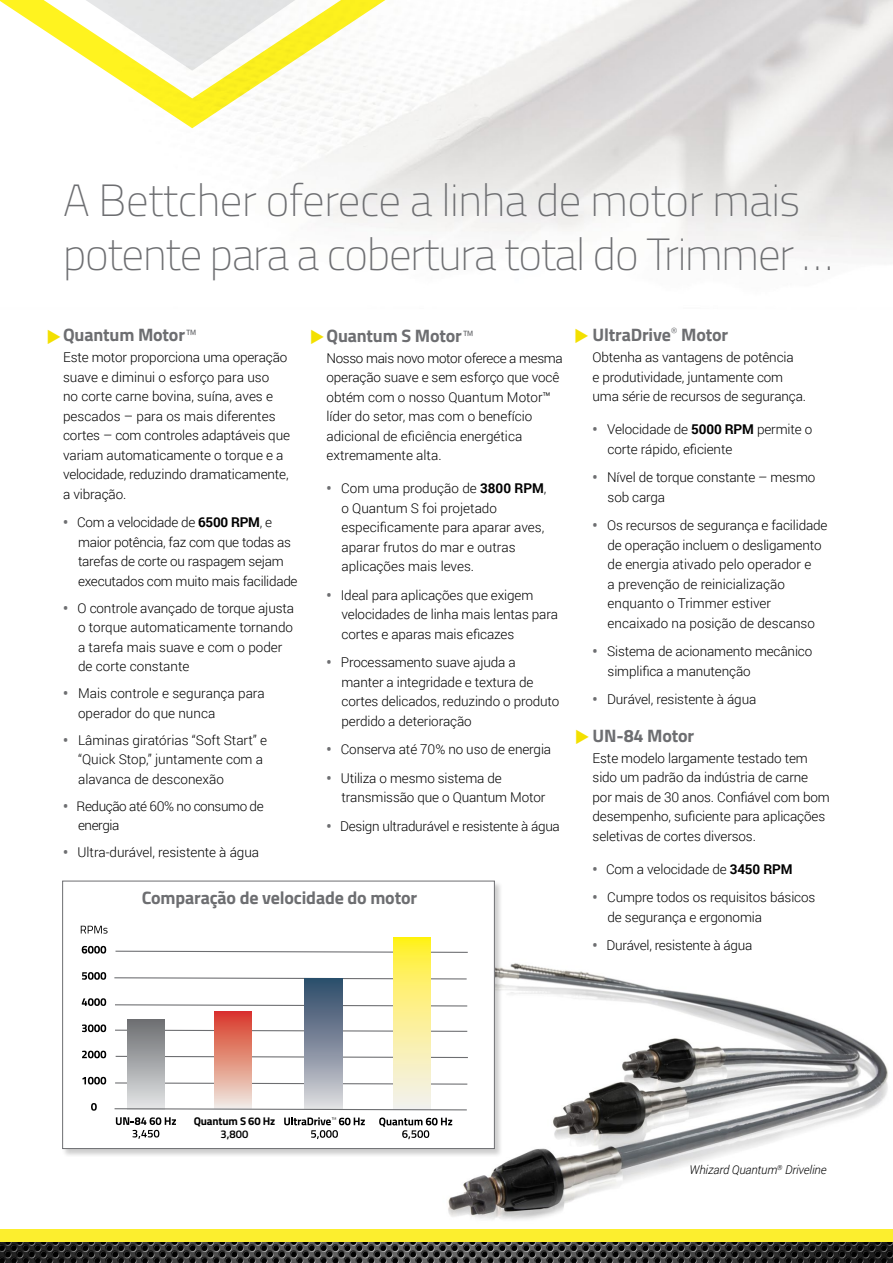
<style>
.page{position:relative;width:893px;height:1263px;background:#fff}
.page>*{position:absolute;margin:0;border:0;box-sizing:border-box;transform-origin:0 0}
.t1{font:100 45px/54px "Titillium";letter-spacing:-.025em;color:#6d6e71}
.t2{font:700 18px "Titillium";letter-spacing:-.01em;color:#6d6e71}
.t3{font:300 13.5px/19.5px "Roboto";letter-spacing:-.01em;color:#000}
.t4{font:300 13.5px/19.5px "Roboto";letter-spacing:-.03em;color:#000}
.t5{font:italic 300 12px "Roboto";letter-spacing:-.01em;color:#000}
.t6{font:700 11.25px "Titillium";letter-spacing:-.015em;color:#000}
.t7{font:600 11.25px "Titillium";color:#000}
.s1{color:#f3e000}
.s2{font-weight:300}
.s3{font-weight:900;color:#6d6e71}
.s4{font-weight:700}
</style>
<div class="page">
<img style="left:448px;top:963px;width:440px;height:257px">
<img style="left:0;top:1241px;width:893px;height:22px">
<div style="left:0;top:1229px;width:893px;height:12px;background:#fcee2e"></div>
<svg style="left:0;top:0;width:406px;height:128px"></svg>
<div style="left:62px;top:880px;width:442px;height:277px;background:#000;opacity:.2"></div>
<div style="left:63px;top:881px;width:431px;height:267px;background:#fff"></div>
<svg style="left:114px;top:950px;width:354px;height:135px"></svg>
<div style="left:127px;top:1020px;width:37px;height:89px;background:linear-gradient(to bottom,#6d6e71,#e3e5e7)"></div>
<svg style="left:116px;top:1117px;width:60px;height:22px"></svg>
<div style="left:305px;top:978px;width:37px;height:131px;background:linear-gradient(to bottom,#284564,#dcd7db)"></div>
<svg style="left:284px;top:1117px;width:81px;height:22px"></svg>
<svg style="left:81px;top:926px;width:27px;height:7px"></svg>
<svg style="left:82px;top:946px;width:24px;height:7px"></svg>
<svg style="left:82px;top:972px;width:24px;height:8px"></svg>
<svg style="left:82px;top:998px;width:24px;height:8px"></svg>
<svg style="left:82px;top:1024px;width:24px;height:8px"></svg>
<svg style="left:82px;top:1051px;width:24px;height:7px"></svg>
<svg style="left:82px;top:1077px;width:24px;height:7px"></svg>
<svg style="left:91px;top:1103px;width:6px;height:8px"></svg>
<div style="left:215px;top:1011px;width:37px;height:98px;background:linear-gradient(to bottom,#d83623,#efebde)"></div>
<svg style="left:394px;top:937px;width:37px;height:171px"></svg>
<svg style="left:379px;top:1117px;width:73px;height:22px"></svg>
<svg style="left:114px;top:1108px;width:353px;height:3px"></svg>
<div style="left:62px;top:881px;width:433px;height:268px;border:1px solid #6d6e71"></div>
<h1 class="t1" style="left:63px;top:171px;width:772px">A Bettcher oferece a linha de motor mais potente para a cobertura total do Trimmer …</h1>
<h2 class="t2" style="left:46px;top:321px;width:152px"><span class="s1">◆</span>Quantum Motor<span class="s2">™</span></h2>
<p class="t3" style="left:63px;top:347px;width:228px">Este motor proporciona uma operação suave e diminui o esforço para uso<br>no corte carne bovina, suína, aves e pescados – para os mais diferentes cortes – com controles adaptáveis que variam automaticamente o torque e a velocidade, reduzindo dramaticamente, a vibração.</p>
<p class="t3" style="left:78px;top:512px;width:221px;text-indent:-15px"><span class="s3">•</span> Com a velocidade de <span class="s4">6500 RPM</span>, e maior potência, faz com que todas as tarefas de corte ou raspagem sejam executados com muito mais facilidade</p>
<p class="t3" style="left:78px;top:598px;width:217px;text-indent:-15px"><span class="s3">•</span> O controle avançado de torque ajusta o torque automaticamente tornando a tarefa mais suave e com o poder de corte constante</p>
<p class="t3" style="left:78px;top:683px;width:188px;text-indent:-15px"><span class="s3">•</span> Mais controle e segurança para operador do que nunca</p>
<p class="t3" style="left:78px;top:730px;width:191px;text-indent:-15px"><span class="s3">•</span> Lâminas giratórias “Soft Start” e “Quick Stop,” juntamente com a alavanca de desconexão</p>
<p class="t4" style="left:78px;top:796px;width:187px;text-indent:-15px"><span class="s3">•</span> Redução até 60% no consumo de energia</p>
<p class="t3" style="left:63px;top:842px;width:197px"><span class="s3">•</span> Ultra-durável, resistente à água</p>
<h2 class="t2" style="left:310px;top:322px;width:166px"><span class="s1">◆</span>Quantum S Motor<span class="s2">™</span></h2>
<p class="t3" style="left:326px;top:348px;width:238px">Nosso mais novo motor oferece a mesma operação suave e sem esforço que você obtém com o nosso Quantum Motor™ líder do setor, mas com o benefício adicional de eficiência energética extremamente alta.</p>
<p class="t3" style="left:341px;top:478px;width:207px;text-indent:-15px"><span class="s3">•</span> Com uma produção de <span class="s4">3800 RPM</span>, o Quantum S foi projetado especificamente para aparar aves, aparar frutos do mar e outras aplicações mais leves.</p>
<p class="t3" style="left:341px;top:585px;width:218px;text-indent:-15px"><span class="s3">•</span> Ideal para aplicações que exigem velocidades de linha mais lentas para cortes e aparas mais eficazes</p>
<p class="t3" style="left:341px;top:652px;width:219px;text-indent:-15px"><span class="s3">•</span> Processamento suave ajuda a manter a integridade e textura de cortes delicados, reduzindo o produto perdido a deterioração</p>
<p class="t3" style="left:326px;top:739px;width:226px"><span class="s3">•</span> Conserva até 70% no uso de energia</p>
<p class="t3" style="left:341px;top:768px;width:205px;text-indent:-15px"><span class="s3">•</span> Utiliza o mesmo sistema de transmissão que o Quantum Motor</p>
<p class="t3" style="left:326px;top:816px;width:235px"><span class="s3">•</span> Design ultradurável e resistente à água</p>
<h2 class="t2" style="left:142px;top:884px;width:277px">Comparação de velocidade do motor</h2>
<h2 class="t2" style="left:574px;top:321px;width:156px"><span class="s1">◆</span> UltraDrive<sup>®</sup> Motor</h2>
<p class="t3" style="left:593px;top:347px;width:215px">Obtenha as vantagens de potência<br>e produtividade, juntamente com uma série de recursos de segurança.</p>
<p class="t3" style="left:608px;top:419px;width:206px;text-indent:-15px"><span class="s3">•</span> Velocidade de <span class="s4">5000 RPM</span> permite o corte rápido, eficiente</p>
<p class="t3" style="left:608px;top:467px;width:209px;text-indent:-15px"><span class="s3">•</span> Nível de torque constante – mesmo sob carga</p>
<p class="t3" style="left:608px;top:515px;width:221px;text-indent:-15px"><span class="s3">•</span> Os recursos de segurança e facilidade de operação incluem o desligamento de energia ativado pelo operador e<br>a prevenção de reinicialização enquanto o Trimmer estiver encaixado na posição de descanso</p>
<p class="t3" style="left:608px;top:641px;width:206px;text-indent:-15px"><span class="s3">•</span> Sistema de acionamento mecânico simplifica a manutenção</p>
<p class="t3" style="left:593px;top:689px;width:165px"><span class="s3">•</span> Durável, resistente à água</p>
<h2 class="t2" style="left:575px;top:722px;width:121px"><span class="s1">◆</span>UN-84 Motor</h2>
<p class="t3" style="left:593px;top:748px;width:239px">Este modelo largamente testado tem sido um padrão da indústria de carne por mais de 30 anos. Confiável com bom desempenho, suficiente para aplicações seletivas de cortes diversos.</p>
<p class="t3" style="left:593px;top:859px;width:202px"><span class="s3">•</span> Com a velocidade de <span class="s4">3450 RPM</span></p>
<p class="t3" style="left:608px;top:887px;width:209px;text-indent:-15px"><span class="s3">•</span> Cumpre todos os requisitos básicos de segurança e ergonomia</p>
<p class="t3" style="left:593px;top:935px;width:161px"><span class="s3">•</span> Durável, resistente à água</p>
<p class="t6" style="left:194px;top:1112px;width:83px">Quantum S 60 Hz</p>
<p class="t7" style="left:221px;top:1126px;width:29px">3,800</p>
<p class="t5" style="left:689px;top:1161px;width:139px">Whizard Quantum<sup>®</sup> Driveline</p>
</div>
